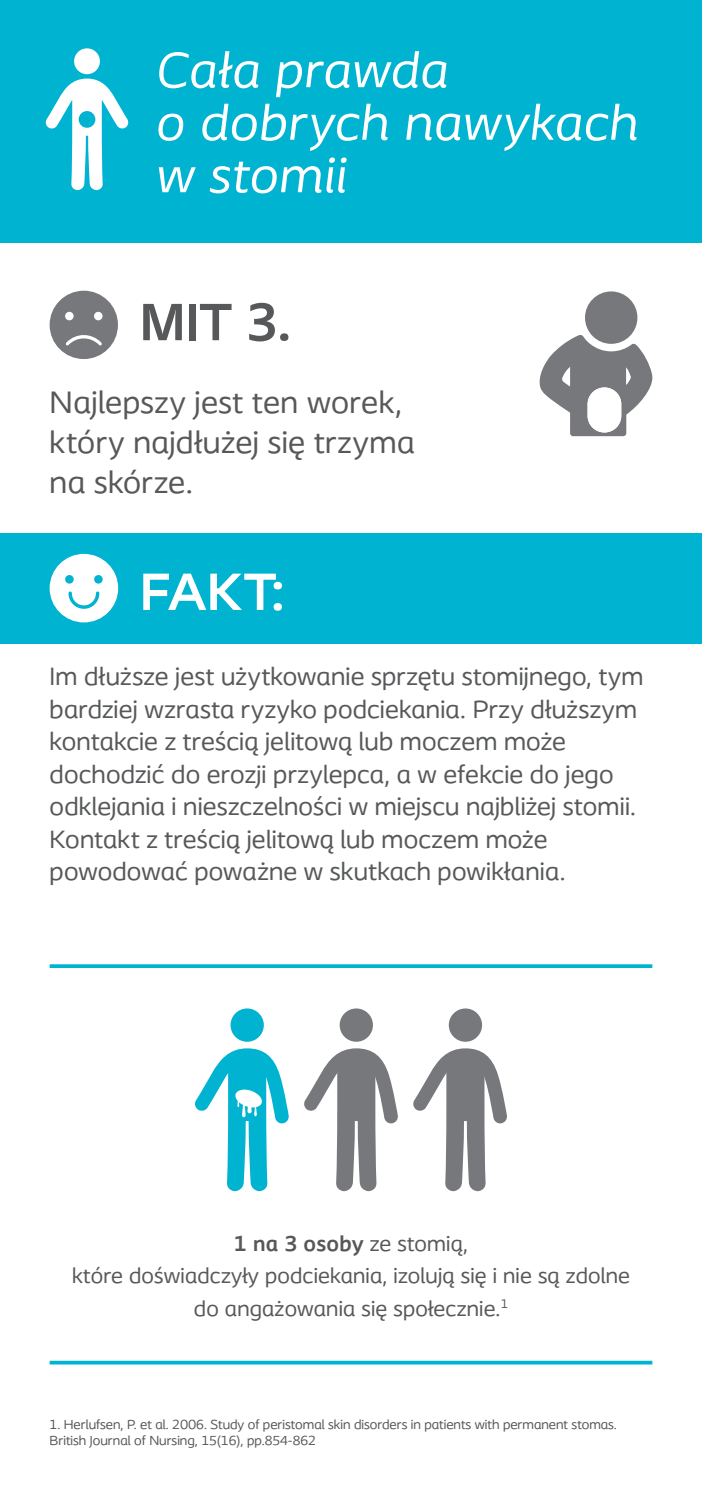
<style>
.page{position:relative;width:702px;height:1489px;background:#fff}
.page>*{position:absolute;margin:0;border:0;box-sizing:border-box;transform-origin:0 0}
.t1{font:700 55px "Coloplast";color:#57585a}
.t2{font:700 55px "Coloplast";color:#fff}
.t3{font:italic 51.75px/52.5px "Coloplast";letter-spacing:.015em;color:#fff}
.t4{font:32.5px/40px "Coloplast";letter-spacing:.015em;color:#57585a}
.t5{font:26.25px/32.5px "Coloplast";letter-spacing:.01em;color:#57585a}
.t6{font:22.5px/32.5px "Coloplast";letter-spacing:.01em;color:#57585a;text-align:center}
.t7{font:13.75px/16.2px "Coloplast";color:#57585a}
.s1{font-weight:700}
</style>
<div class="page">
<div style="left:0;top:0;width:702px;height:243px;background:#00b3d0"></div>
<div style="left:0;top:533px;width:702px;height:111px;background:#00b3d0"></div>
<svg style="left:50px;top:291px;width:68px;height:68px"></svg>
<svg style="left:50px;top:554px;width:68px;height:68px"></svg>
<div style="left:585px;top:291px;width:52px;height:53px;background:#76787b;border-radius:50%"></div>
<svg style="left:539px;top:335px;width:113px;height:101px"></svg>
<div style="left:74px;top:48px;width:26px;height:26px;background:#fff;border-radius:50%"></div>
<svg style="left:45px;top:79px;width:84px;height:111px"></svg>
<svg style="left:50px;top:964px;width:602px;height:4px;background:#13b8d3"></svg>
<svg style="left:50px;top:1360px;width:602px;height:4px;background:#31c1d9"></svg>
<div style="left:230px;top:1008px;width:34px;height:33px;background:#00b3d0;border-radius:50%"></div>
<svg style="left:195px;top:1048px;width:94px;height:143px"></svg>
<div style="left:339px;top:1008px;width:34px;height:33px;background:#76787b;border-radius:50%"></div>
<svg style="left:304px;top:1048px;width:94px;height:143px"></svg>
<div style="left:449px;top:1008px;width:33px;height:33px;background:#76787b;border-radius:50%"></div>
<svg style="left:413px;top:1048px;width:94px;height:143px"></svg>
<h2 class="t3" style="left:155px;top:43px;width:483px">Cała prawda<br>o dobrych nawykach w stomii</h2>
<h1 class="t1" style="left:140px;top:289px;width:153px">MIT 3.</h1>
<p class="t4" style="left:50px;top:381px;width:366px">Najlepszy jest ten worek, który najdłużej się trzyma na skórze.</p>
<h1 class="t2" style="left:140px;top:558px;width:146px">Fakt:</h1>
<p class="t5" style="left:50px;top:659px;width:595px">Im dłuższe jest użytkowanie sprzętu stomijnego, tym bardziej wzrasta ryzyko podciekania. Przy dłuższym kontakcie z treścią jelitową lub moczem może dochodzić do erozji przylepca, a w efekcie do jego odklejania i nieszczelności w miejscu najbliżej stomii.<br>Kontakt z treścią jelitową lub moczem może powodować poważne w skutkach powikłania.</p>
<p class="t6" style="left:72px;top:1226px;width:559px"><span class="s1">1 na 3 osoby</span> ze stomią,<br>które doświadczyły podciekania, izolują się i nie są zdolne do angażowania się społecznie.<sup>1</sup></p>
<p class="t7" style="left:50px;top:1415px;width:569px">1. Herlufsen, P. et al. 2006. Study of peristomal skin disorders in patients with permanent stomas.<br>British Journal of Nursing, 15(16), pp.854-862</p>
</div>
